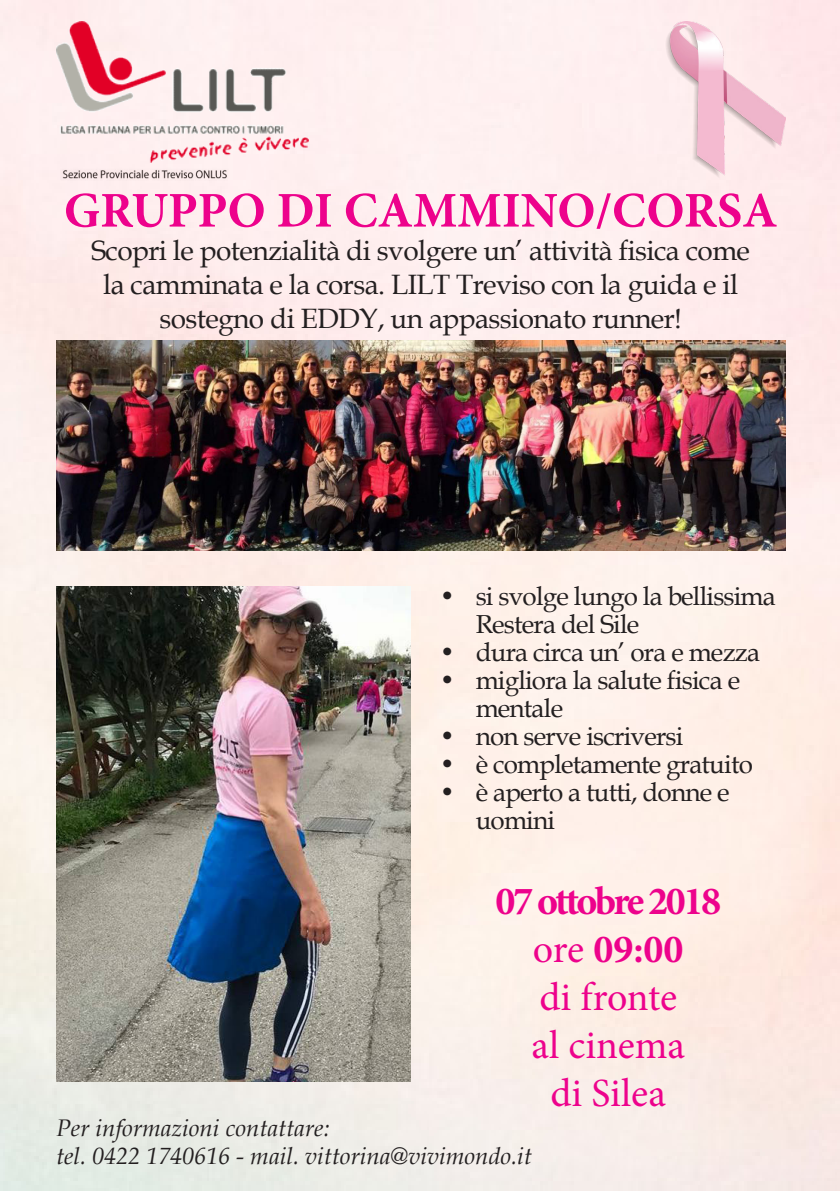
<style>
.page{position:relative;width:840px;height:1191px;background:#fff}
.page>*{position:absolute;margin:0;border:0;box-sizing:border-box;transform-origin:0 0}
.t1{font:700 50px "Minion Pro";color:#ed028c}
.t2{font:40px "Minion Pro";color:#ed028c}
.t3{font:700 40px "Minion Pro";letter-spacing:-.065em;color:#ed028c}
.t4{font:28px "Book Antiqua";letter-spacing:-.02em;color:#231f20}
.t5{font:26px/28px "Book Antiqua";letter-spacing:-.03em;color:#231f20}
.t6{font:italic 24px "Book Antiqua";color:#231f20}
.s1{font-weight:400}
</style>
<div class="page">
<img style="left:0;top:0;width:839px;height:1191px">
<img style="left:664px;top:22px;width:120px;height:156px">
<img style="left:56px;top:22px;width:252px;height:158px">
<img style="left:56px;top:586px;width:354px;height:495px">
<img style="left:56px;top:341px;width:728px;height:209px">
<p class="t1" style="left:64px;top:175px;width:714px">GRUPPO DI CAMMINO/CORSA</p>
<p class="t4" style="left:91px;top:231px;width:659px">Scopri le potenzialità di svolgere un’ attività fisica come</p>
<p class="t4" style="left:103px;top:265px;width:636px">la camminata e la corsa. LILT Treviso con la guida e il</p>
<p class="t4" style="left:159px;top:298px;width:523px">sostegno di EDDY, un appassionato runner!</p>
<p class="t5" style="left:475px;top:582px;width:301px;text-indent:-36px">• si svolge lungo la bellissima<br>Restera del Sile</p>
<p class="t5" style="left:439px;top:638px;width:322px">• dura circa un’ ora e mezza</p>
<p class="t5" style="left:475px;top:666px;width:266px;text-indent:-36px">• migliora la salute fisica e mentale</p>
<p class="t5" style="left:439px;top:722px;width:245px">• non serve iscriversi</p>
<p class="t5" style="left:439px;top:750px;width:314px">• è completamente gratuito</p>
<p class="t5" style="left:475px;top:778px;width:255px;text-indent:-36px">• è aperto a tutti, donne e uomini</p>
<p class="t3" style="left:495px;top:873px;width:227px">07 ottobre 2018</p>
<p class="t3" style="left:532px;top:921px;width:152px"><span class="s1">ore</span> 09:00</p>
<p class="t2" style="left:539px;top:970px;width:139px">di fronte</p>
<p class="t2" style="left:531px;top:1018px;width:155px">al cinema</p>
<p class="t2" style="left:550px;top:1066px;width:117px">di Silea</p>
<p class="t6" style="left:56px;top:1110px;width:274px">Per informazioni contattare:</p>
<p class="t6" style="left:56px;top:1139px;width:477px">tel. 0422 1740616 - mail. vittorina@vivimondo.it</p>
</div>
